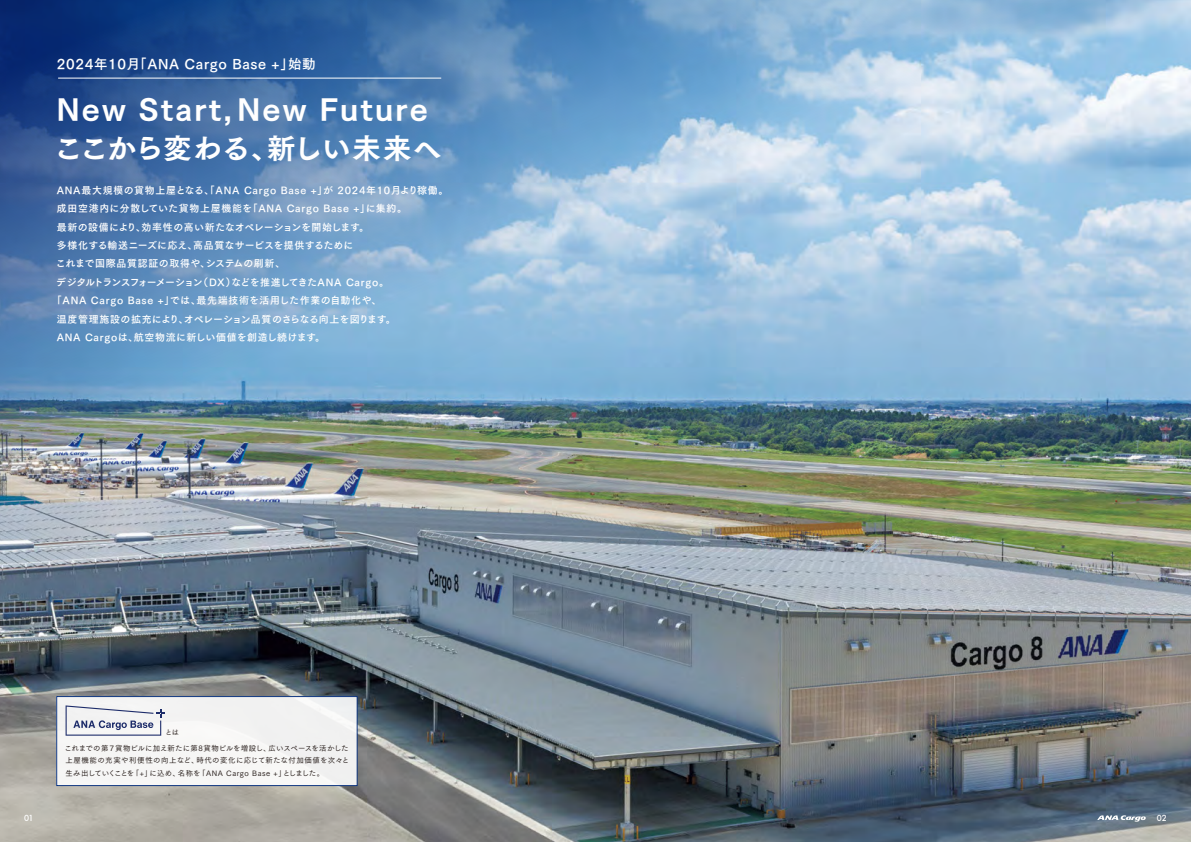
<style>
.page{position:relative;width:1191px;height:842px;background:#fff}
.page>*{position:absolute;margin:0;border:0;box-sizing:border-box;transform-origin:0 0}
.t1{font:28.3px/39px "Tsuku Go Pro E";letter-spacing:.075em;color:#fff}
.t2{font:13.5px "Tsuku Go Pro B";letter-spacing:.05em;color:#fff}
.t3{font:9.9px "Tsuku Go Pro B";letter-spacing:.075em;color:#fff}
.t4{font:9.9px "Tsuku Go Pro B";letter-spacing:.055em;color:#fff}
.t5{font:9.9px "Tsuku Go Pro B";letter-spacing:-.065em;color:#fff}
.t6{font:9.9px "Tsuku Go Pro B";letter-spacing:.005em;color:#fff}
.t7{font:9.9px "Tsuku Go Pro B";letter-spacing:.015em;color:#fff}
.t8{font:9.9px "Tsuku Go Pro B";letter-spacing:.025em;color:#fff}
.t9{font:500 8.1px "Futura";color:#fff}
.t10{font:7.4px/12.8px "Tsuku Go Pro M";letter-spacing:.03em;color:#221815;text-align:justify}
</style>
<div class="page">
<img style="left:0;top:0;width:1191px;height:842px">
<img style="left:0;top:0;width:1182px;height:604px">
<div style="left:57px;top:696px;width:300px;height:89px;background:#f6f5f5"></div>
<div style="left:57px;top:696px;width:300px;height:90px;border:1px solid #0e357f"></div>
<hr style="left:58px;top:78px;width:383px;height:1px;background:#fff">
<svg style="left:66px;top:705px;width:99px;height:31px"></svg>
<svg style="left:1097px;top:815px;width:48px;height:7px"></svg>
<h2 class="t2" style="left:57px;top:52px;width:260px">2024年10月「ANA Cargo Base +」始動</h2>
<h1 class="t1" style="left:54px;top:87px;width:389px">New Start,New Futureここから変わる、新しい未来へ</h1>
<p class="t3" style="left:57px;top:181px;width:393px">ANA最大規模の貨物上屋となる、「ANA Cargo Base +」が 2024年10月より稼働。</p>
<p class="t3" style="left:57px;top:200px;width:352px">成田空港内に分散していた貨物上屋機能を「ANA Cargo Base +」に集約。</p>
<p class="t7" style="left:57px;top:218px;width:314px">最新の設備により、効率性の高い新たなオペレーションを開始します。</p>
<p class="t8" style="left:57px;top:237px;width:298px">多様化する輸送ニーズに応え、高品質なサービスを提供するために</p>
<p class="t4" style="left:56px;top:255px;width:231px">これまで国際品質認証の取得や、システムの刷新、</p>
<p class="t5" style="left:56px;top:273px;width:334px">デジタルトランスフォーメーション（DX）などを推進してきたANA Cargo。</p>
<p class="t3" style="left:52px;top:292px;width:331px">「ANA Cargo Base +」では、最先端技術を活用した作業の自動化や、</p>
<p class="t6" style="left:57px;top:310px;width:340px">温度管理施設の拡充により、オペレーション品質のさらなる向上を図ります。</p>
<p class="t4" style="left:57px;top:329px;width:270px">ANA Cargoは、航空物流に新しい価値を創造し続けます。</p>
<p class="t10" style="left:65px;top:740px;width:286px">これまでの第７貨物ビルに加え新たに第8貨物ビルを増設し、広いスペースを活かした上屋機能の充実や利便性の向上など、時代の変化に応じて新たな付加価値を次々と生み出していくことを「+」に込め、名称を「ANA Cargo Base +」としました。</p>
<p class="t9" style="left:24px;top:812px;width:11px">01</p>
<p class="t9" style="left:1156px;top:812px;width:12px">02</p>
</div>
